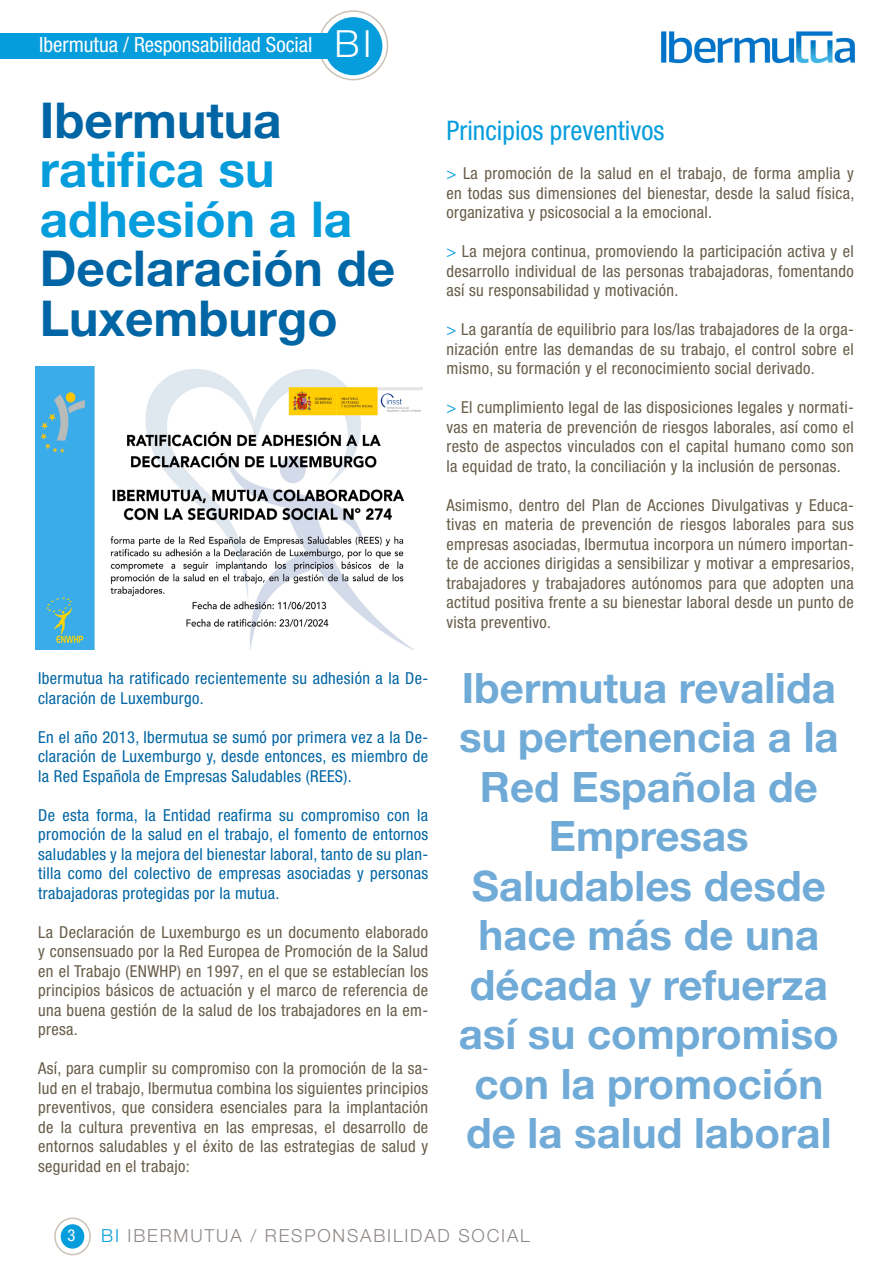
<style>
.page{position:relative;width:893px;height:1263px;background:#fff}
.page>*{position:absolute;margin:0;border:0;box-sizing:border-box;transform-origin:0 0}
.t1{font:700 49.5px "Helvetica Neue LT Std";color:#0065a4}
.t2{font:700 49.5px "Helvetica Neue LT Std";color:#069ddc}
.t3{font:700 42px/49.5px "Helvetica Neue LT Std";color:#70aad7}
.t4{font:300 37.5px "Helvetica Neue LT Std";color:#fff}
.t5{font:condensed 27px "Helvetica Neue LT Std";color:#069ddc}
.t6{font:condensed 21px "Helvetica Neue LT Std";color:#fff}
.t7{font:300 18px "Helvetica Neue LT Std";letter-spacing:.1em;color:#8e8885}
.t8{font:condensed 16.5px/19.5px "Helvetica Neue LT Std";letter-spacing:.02em;color:#685d49;text-align:justify}
.t9{font:condensed 16.5px/19.5px "Helvetica Neue LT Std";letter-spacing:.02em;color:#0065a4;text-align:justify}
.t10{font:condensed 16.5px "Helvetica Neue LT Std";color:#fff}
.s1{color:#069ddc}
</style>
<div class="page">
<svg style="left:55px;top:1218px;width:35px;height:36px"></svg>
<div style="left:54px;top:1217px;width:37px;height:38px;border:2px solid #cbc2b7;border-radius:50%"></div>
<div style="left:61px;top:1225px;width:23px;height:23px;background:#069ddc;border-radius:50%"></div>
<div style="left:61px;top:1224px;width:23px;height:24px;border:2px solid #069ddc;border-radius:50%"></div>
<svg style="left:319px;top:11px;width:68px;height:69px"></svg>
<div style="left:318px;top:10px;width:70px;height:70px;border:2px solid #cbc2b7;border-radius:50%"></div>
<div style="left:325px;top:18px;width:57px;height:56px;background:#069ddc;border-radius:50%"></div>
<div style="left:324px;top:17px;width:58px;height:58px;border:2px solid #069ddc;border-radius:50%"></div>
<div style="left:0;top:33px;width:331px;height:26px;background:#069ddc"></div>
<img style="left:661px;top:30px;width:194px;height:34px">
<img style="left:35px;top:366px;width:387px;height:283px">
<p class="t6" style="left:39px;top:33px;width:275px">Ibermutua / Responsabilidad Social</p>
<p class="t4" style="left:334px;top:21px;width:39px">BI</p>
<p class="t1" style="left:40px;top:89px;width:243px">Ibermutua</p>
<p class="t2" style="left:40px;top:139px;width:236px">ratifica su</p>
<p class="t2" style="left:40px;top:188px;width:314px">adhesión a la</p>
<p class="t1" style="left:40px;top:238px;width:357px">Declaración de</p>
<p class="t1" style="left:40px;top:287px;width:299px">Luxemburgo</p>
<p class="t9" style="left:38px;top:669px;width:391px">Ibermutua ha ratificado recientemente su adhesión a la De&shy;claración de Luxemburgo.</p>
<p class="t9" style="left:38px;top:727px;width:391px">En el año 2013, Ibermutua se sumó por primera vez a la De&shy;claración de Luxemburgo y, desde entonces, es miembro de la Red Española de Empresas Saludables (REES).</p>
<p class="t9" style="left:38px;top:805px;width:391px">De esta forma, la Entidad reafirma su compromiso con la promoción de la salud en el trabajo, el fomento de entornos saludables y la mejora del bienestar laboral, tanto de su plan&shy;tilla como del colectivo de empresas asociadas y personas trabajadoras protegidas por la mutua.</p>
<p class="t8" style="left:38px;top:922px;width:391px">La Declaración de Luxemburgo es un documento elaborado y consensuado por la Red Europea de Promoción de la Salud en el Trabajo (ENWHP) en 1997, en el que se establecían los principios básicos de actuación y el marco de referencia de una buena gestión de la salud de los trabajadores en la em&shy;presa.</p>
<p class="t8" style="left:38px;top:1059px;width:391px">Así, para cumplir su compromiso con la promoción de la sa&shy;lud en el trabajo, Ibermutua combina los siguientes principios preventivos, que considera esenciales para la implantación de la cultura preventiva en las empresas, el desarrollo de entornos saludables y el éxito de las estrategias de salud y seguridad en el trabajo:</p>
<p class="t5" style="left:446px;top:115px;width:219px">Principios preventivos</p>
<p class="t8" style="left:446px;top:164px;width:409px"><span class="s1">&gt;</span> La promoción de la salud en el trabajo, de forma amplia y en todas sus dimensiones del bienestar, desde la salud física, organizativa y psicosocial a la emocional.</p>
<p class="t8" style="left:446px;top:242px;width:409px"><span class="s1">&gt;</span> La mejora continua, promoviendo la participación activa y el desarrollo individual de las personas trabajadoras, fomentando así su responsabilidad y motivación.</p>
<p class="t8" style="left:446px;top:320px;width:409px"><span class="s1">&gt;</span> La garantía de equilibrio para los/las trabajadores de la orga&shy;nización entre las demandas de su trabajo, el control sobre el mismo, su formación y el reconocimiento social derivado.</p>
<p class="t8" style="left:446px;top:398px;width:409px"><span class="s1">&gt;</span> El cumplimiento legal de las disposiciones legales y normati&shy;vas en materia de prevención de riesgos laborales, así como el resto de aspectos vinculados con el capital humano como son la equidad de trato, la conciliación y la inclusión de personas.</p>
<p class="t8" style="left:446px;top:495px;width:409px">Asimismo, dentro del Plan de Acciones Divulgativas y Educa&shy;tivas en materia de prevención de riesgos laborales para sus empresas asociadas, Ibermutua incorpora un número importan&shy;te de acciones dirigidas a sensibilizar y motivar a empresarios, trabajadores y trabajadores autónomos para que adopten una actitud positiva frente a su bienestar laboral desde un punto de vista preventivo.</p>
<p class="t3" style="left:459px;top:662px;width:381px;text-align:center">Ibermutua revalida su pertenencia a la<br>Red Española de<br>Empresas</p>
<p class="t3" style="left:470px;top:860px;width:359px">Saludables desde hace más de una década y refuerza</p>
<p class="t3" style="left:459px;top:1008px;width:382px">así su compromiso con la promoción de la salud laboral</p>
<p class="t10" style="left:67px;top:1226px;width:9px">3</p>
<p class="t7" style="left:101px;top:1225px;width:430px"><span class="s1">BI</span> IBERMUTUA / RESPONSABILIDAD SOCIAL</p>
</div>
